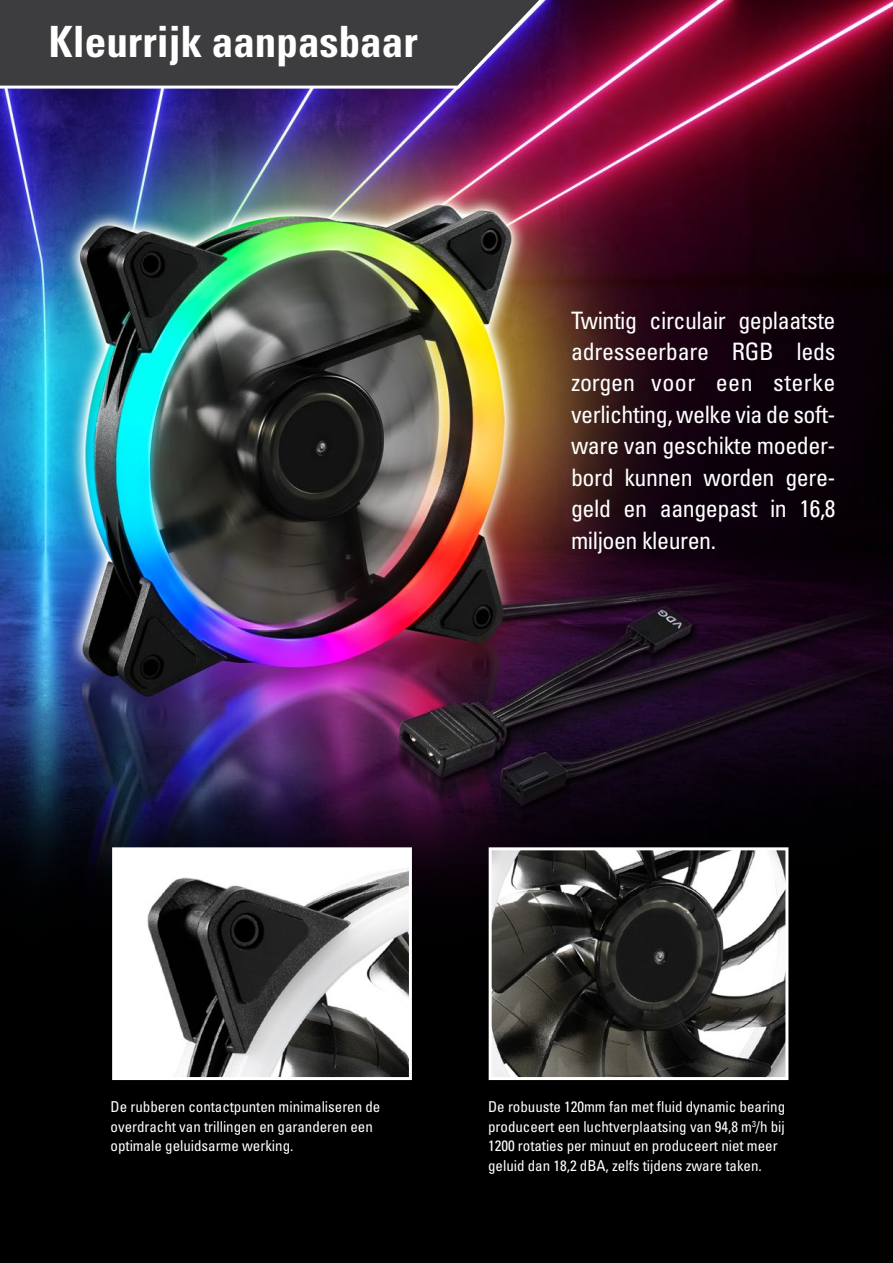
<style>
.page{position:relative;width:893px;height:1263px;background:#fff}
.page>*{position:absolute;margin:0;border:0;box-sizing:border-box;transform-origin:0 0}
.t1{font:700 condensed 43.05px "Univers";color:#fff}
.t2{font:condensed 24px/31.5px "Univers";letter-spacing:-.02em;color:#fff;text-align:justify}
.t3{font:condensed 15px/19.5px "Univers";letter-spacing:-.005em;color:#fff}
</style>
<div class="page">
<img style="left:0;top:0;width:893px;height:1263px">
<svg style="left:0;top:0;width:543px;height:89px;background:#44404a"></svg>
<img style="left:116px;top:851px;width:292px;height:225px">
<img style="left:493px;top:851px;width:291px;height:225px">
<div style="left:112px;top:847px;width:300px;height:233px;border:3px solid #fff"></div>
<div style="left:489px;top:847px;width:299px;height:233px;border:3px solid #fff"></div>
<h1 class="t1" style="left:49px;top:15px;width:370px">Kleurrijk aanpasbaar</h1>
<h2 class="t2" style="left:571px;top:304px;width:266px">Twintig circulair geplaatste adresseerbare RGB leds zorgen voor een sterke verlichting, welke via de soft&shy;ware van geschikte moeder&shy;bord kunnen worden gere&shy;geld en aangepast in 16,8 miljoen kleuren.</h2>
<p class="t3" style="left:111px;top:1097px;width:271px">De rubberen contactpunten minimaliseren de overdracht van trillingen en garanderen een optimale geluidsarme werking.</p>
<p class="t3" style="left:488px;top:1097px;width:299px">De robuuste 120mm fan met fluid dynamic bearing produceert een luchtverplaatsing van 94,8 m<sup>3</sup>/h bij 1200 rotaties per minuut en produceert niet meer geluid dan 18,2 dBA, zelfs tijdens zware taken.</p>
</div>
